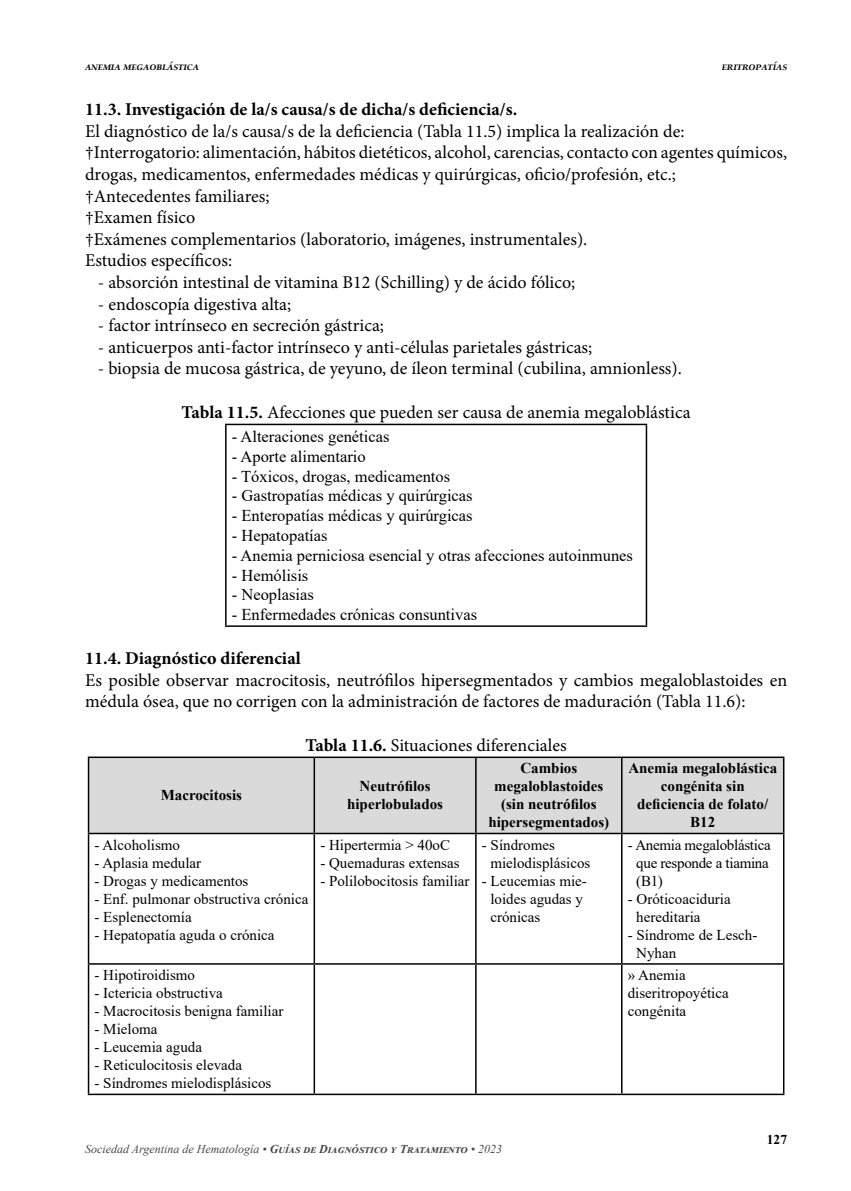
<style>
.page{position:relative;width:851px;height:1191px;background:#fff}
.page>*{position:absolute;margin:0;border:0;box-sizing:border-box;transform-origin:0 0}
.t1{font:18px/21.6px "Minion Pro";color:#000}
.t2{font:700 18px "Minion Pro";color:#000}
.t3{font:16.5px "Times New Roman";color:#000}
.t4{font:15px/18px "Times New Roman";color:#000}
.t5{font:700 15px/18px "Times New Roman";color:#000;text-align:center}
.t6{font:15px/18px "Times New Roman";letter-spacing:-.02em;color:#000}
.t7{font:700 13.5px "Times New Roman";color:#000}
.t8{font:italic 12px "Times New Roman";color:#4a4a49}
.t9{font:italic 700 12px "Palatino Linotype";color:#000}
.s1{font-weight:700}
</style>
<div class="page">
<hr style="left:225px;top:424px;width:422px;height:1px;background:#000">
<hr style="left:225px;top:425px;width:1px;height:200px;background:#000">
<hr style="left:645px;top:425px;width:2px;height:200px;background:#000">
<hr style="left:225px;top:625px;width:422px;height:2px;background:#000">
<div style="left:89px;top:758px;width:693px;height:74px;background:#dadada"></div>
<hr style="left:88px;top:756px;width:226px;height:2px;background:#000">
<hr style="left:88px;top:758px;width:1px;height:74px;background:#000">
<hr style="left:314px;top:756px;width:162px;height:2px;background:#000">
<hr style="left:313px;top:758px;width:2px;height:74px;background:#000">
<hr style="left:476px;top:756px;width:145px;height:2px;background:#000">
<hr style="left:475px;top:758px;width:1px;height:74px;background:#000">
<hr style="left:621px;top:756px;width:163px;height:2px;background:#000">
<hr style="left:621px;top:758px;width:1px;height:74px;background:#000">
<hr style="left:782px;top:758px;width:2px;height:74px;background:#000">
<hr style="left:88px;top:832px;width:226px;height:2px;background:#000">
<hr style="left:88px;top:834px;width:1px;height:129px;background:#000">
<hr style="left:314px;top:832px;width:162px;height:2px;background:#000">
<hr style="left:313px;top:834px;width:2px;height:129px;background:#000">
<hr style="left:476px;top:832px;width:145px;height:2px;background:#000">
<hr style="left:475px;top:834px;width:1px;height:129px;background:#000">
<hr style="left:621px;top:832px;width:163px;height:2px;background:#000">
<hr style="left:621px;top:834px;width:1px;height:129px;background:#000">
<hr style="left:782px;top:834px;width:2px;height:129px;background:#000">
<hr style="left:88px;top:963px;width:226px;height:1px;background:#000">
<hr style="left:88px;top:964px;width:1px;height:129px;background:#000">
<hr style="left:314px;top:963px;width:162px;height:1px;background:#000">
<hr style="left:313px;top:964px;width:2px;height:129px;background:#000">
<hr style="left:476px;top:963px;width:145px;height:1px;background:#000">
<hr style="left:475px;top:964px;width:1px;height:129px;background:#000">
<hr style="left:621px;top:963px;width:163px;height:1px;background:#000">
<hr style="left:621px;top:964px;width:1px;height:129px;background:#000">
<hr style="left:782px;top:964px;width:2px;height:129px;background:#000">
<hr style="left:88px;top:1093px;width:226px;height:2px;background:#000">
<hr style="left:314px;top:1093px;width:162px;height:2px;background:#000">
<hr style="left:476px;top:1093px;width:145px;height:2px;background:#000">
<hr style="left:621px;top:1093px;width:163px;height:2px;background:#000">
<p class="t9" style="left:85px;top:58px;width:115px">anemia megaoblástica</p>
<p class="t9" style="left:721px;top:58px;width:67px">eritropatías</p>
<p class="t2" style="left:85px;top:97px;width:433px">11.3. Investigación de la/s causa/s de dicha/s deficiencia/s.</p>
<p class="t1" style="left:85px;top:120px;width:703px">El diagnóstico de la/s causa/s de la deficiencia (Tabla 11.5) implica la realización de: †Interrogatorio: alimentación, hábitos dietéticos, alcohol, carencias, contacto con agentes químicos, drogas, medicamentos, enfermedades médicas y quirúrgicas, oficio/profesión, etc.;<br>†Antecedentes familiares;<br>†Examen físico<br>†Exámenes complementarios (laboratorio, imágenes, instrumentales).<br>Estudios específicos:</p>
<p class="t1" style="left:98px;top:271px;width:479px">- absorción intestinal de vitamina B12 (Schilling) y de ácido fólico;</p>
<p class="t1" style="left:98px;top:293px;width:195px">- endoscopía digestiva alta;</p>
<p class="t1" style="left:98px;top:315px;width:288px">- factor intrínseco en secreción gástrica;</p>
<p class="t1" style="left:98px;top:336px;width:496px">- anticuerpos anti-factor intrínseco y anti-células parietales gástricas;</p>
<p class="t1" style="left:98px;top:358px;width:585px">- biopsia de mucosa gástrica, de yeyuno, de íleon terminal (cubilina, amnionless).</p>
<p class="t1" style="left:182px;top:401px;width:510px"><span class="s1">Tabla 11.5.</span> Afecciones que pueden ser causa de anemia megaloblástica</p>
<p class="t3" style="left:232px;top:425px;width:159px">- Alteraciones genéticas</p>
<p class="t3" style="left:232px;top:444px;width:135px">- Aporte alimentario</p>
<p class="t3" style="left:232px;top:464px;width:220px">- Tóxicos, drogas, medicamentos</p>
<p class="t3" style="left:232px;top:484px;width:242px">- Gastropatías médicas y quirúrgicas</p>
<p class="t3" style="left:232px;top:504px;width:242px">- Enteropatías médicas y quirúrgicas</p>
<p class="t3" style="left:232px;top:524px;width:97px">- Hepatopatías</p>
<p class="t3" style="left:232px;top:543px;width:402px">- Anemia perniciosa esencial y otras afecciones autoinmunes</p>
<p class="t3" style="left:232px;top:563px;width:78px">- Hemólisis</p>
<p class="t3" style="left:232px;top:583px;width:84px">- Neoplasias</p>
<p class="t3" style="left:232px;top:603px;width:247px">- Enfermedades crónicas consuntivas</p>
<p class="t2" style="left:85px;top:645px;width:217px">11.4. Diagnóstico diferencial</p>
<p class="t1" style="left:85px;top:669px;width:703px">Es posible observar macrocitosis, neutrófilos hipersegmentados y cambios megaloblastoides en médula ósea, que no corrigen con la administración de factores de maduración (Tabla 11.6):</p>
<p class="t1" style="left:305px;top:734px;width:263px"><span class="s1">Tabla 11.6.</span> Situaciones diferenciales</p>
<p class="t5" style="left:161px;top:786px;width:83px">Macrocitosis</p>
<p class="t5" style="left:347px;top:777px;width:97px">Neutrófilos hiperlobulados</p>
<p class="t5" style="left:488px;top:759px;width:122px">Cambios megaloblastoides (sin neutrófilos hipersegmentados)</p>
<p class="t5" style="left:628px;top:759px;width:150px">Anemia megaloblástica congénita sin deficiencia de folato/<br>B12</p>
<p class="t4" style="left:95px;top:835px;width:87px">- Alcoholismo</p>
<p class="t4" style="left:95px;top:853px;width:108px">- Aplasia medular</p>
<p class="t4" style="left:95px;top:871px;width:155px">- Drogas y medicamentos</p>
<p class="t4" style="left:95px;top:889px;width:215px">- Enf. pulmonar obstructiva crónica</p>
<p class="t4" style="left:95px;top:907px;width:99px">- Esplenectomía</p>
<p class="t4" style="left:95px;top:925px;width:181px">- Hepatopatía aguda o crónica</p>
<p class="t4" style="left:95px;top:965px;width:102px">- Hipotiroidismo</p>
<p class="t4" style="left:95px;top:983px;width:130px">- Ictericia obstructiva</p>
<p class="t4" style="left:95px;top:1001px;width:190px">- Macrocitosis benigna familiar</p>
<p class="t4" style="left:95px;top:1019px;width:64px">- Mieloma</p>
<p class="t4" style="left:95px;top:1037px;width:109px">- Leucemia aguda</p>
<p class="t4" style="left:95px;top:1055px;width:149px">- Reticulocitosis elevada</p>
<p class="t4" style="left:95px;top:1073px;width:178px">- Síndromes mielodisplásicos</p>
<p class="t4" style="left:320px;top:835px;width:131px">- Hipertermia &gt; 40oC</p>
<p class="t4" style="left:320px;top:853px;width:141px">- Quemaduras extensas</p>
<p class="t4" style="left:320px;top:871px;width:151px">- Polilobocitosis familiar</p>
<p class="t4" style="left:490px;top:835px;width:102px;text-indent:-9px">- Síndromes mielodisplásicos</p>
<p class="t4" style="left:490px;top:871px;width:98px;text-indent:-9px">- Leucemias mie&shy;loides agudas y crónicas</p>
<p class="t8" style="left:85px;top:1140px;width:418px">Sociedad Argentina de Hematología • <span class="s1">Guías de Diagnóstico y Tratamiento</span> • 2023</p>
<p class="t6" style="left:636px;top:835px;width:136px;text-indent:-9px">- Anemia megaloblástica que responde a tiamina (B1)</p>
<p class="t4" style="left:636px;top:889px;width:96px;text-indent:-9px">- Oróticoaciduria hereditaria</p>
<p class="t4" style="left:636px;top:925px;width:123px;text-indent:-9px">- Síndrome de Lesch-<br>Nyhan</p>
<p class="t4" style="left:627px;top:965px;width:102px">» Anemia diseritropoyética congénita</p>
<p class="t7" style="left:766px;top:1129px;width:22px">127</p>
</div>
